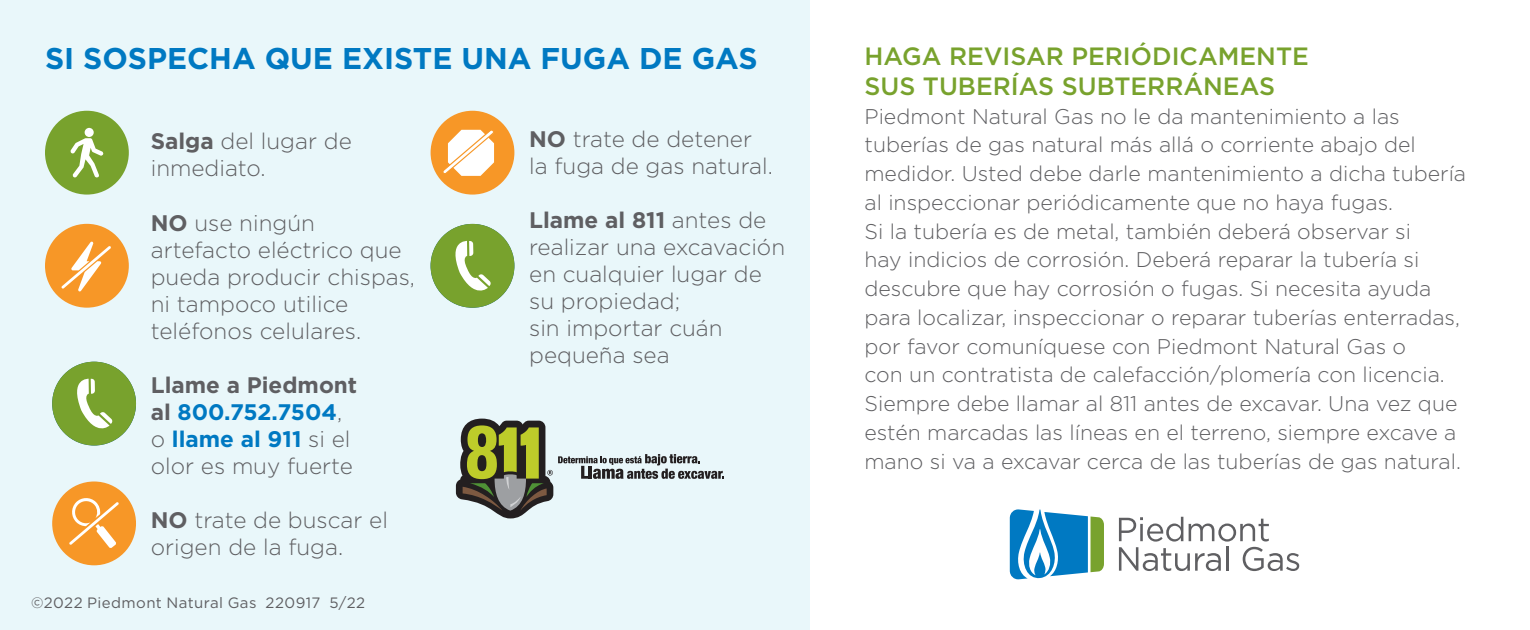
<style>
.page{position:relative;width:1530px;height:630px;background:#fff}
.page>*{position:absolute;margin:0;border:0;box-sizing:border-box;transform-origin:0 0}
.t1{font:700 30px "Gotham";color:#0079c2}
.t2{font:500 25px/30px "Gotham";color:#78a22d}
.t3{font:300 22.5px/27px "Gotham";color:#5f5f62}
.t4{font:700 22.5px/27px "Gotham";color:#0079c2}
.t5{font:300 21.25px/28.8px "Gotham";color:#5f5f62}
.red_subheads{font:15px "Gotham";letter-spacing:.025em;color:#5f5f62}
.s1{font-weight:700}
.s2{color:#5f5f62}
.s3{font-weight:300;color:#5f5f62}
</style>
<div class="page">
<div style="left:0;top:0;width:810px;height:630px;background:#e9f7fa"></div>
<svg style="left:1119px;top:517px;width:180px;height:54px"></svg>
<svg style="left:1010px;top:509px;width:94px;height:71px"></svg>
<div style="left:45px;top:224px;width:84px;height:84px;background:#f79727;border-radius:50%"></div>
<svg style="left:61px;top:241px;width:50px;height:51px"></svg>
<div style="left:52px;top:482px;width:84px;height:83px;background:#f79727;border-radius:50%"></div>
<svg style="left:69px;top:498px;width:50px;height:50px"></svg>
<div style="left:431px;top:111px;width:83px;height:84px;background:#f79727;border-radius:50%"></div>
<svg style="left:443px;top:129px;width:51px;height:47px"></svg>
<div style="left:45px;top:111px;width:84px;height:84px;background:#78a22d;border-radius:50%"></div>
<svg style="left:70px;top:138px;width:34px;height:39px"></svg>
<div style="left:85px;top:128px;width:9px;height:9px;background:#fff;border-radius:50%"></div>
<div style="left:52px;top:362px;width:84px;height:83px;background:#78a22d;border-radius:50%"></div>
<svg style="left:69px;top:378px;width:44px;height:60px"></svg>
<div style="left:431px;top:224px;width:83px;height:84px;background:#78a22d;border-radius:50%"></div>
<svg style="left:447px;top:240px;width:44px;height:60px"></svg>
<svg style="left:456px;top:419px;width:268px;height:99px"></svg>
<p class="t1" style="left:45px;top:38px;width:714px">SI SOSPECHA QUE EXISTE UNA FUGA DE GAS</p>
<p class="t2" style="left:864px;top:41px;width:446px">HAGA REVISAR PERIÓDICAMENTE<br>SUS TUBERÍAS SUBTERRÁNEAS</p>
<p class="t5" style="left:864px;top:101px;width:603px">Piedmont Natural Gas no le da mantenimiento a las tuberías de gas natural más allá o corriente abajo del medidor. Usted debe darle mantenimiento a dicha tubería al inspeccionar periódicamente que no haya fugas.<br>Si la tubería es de metal, también deberá observar si<br>hay indicios de corrosión. Deberá reparar la tubería si descubre que hay corrosión o fugas. Si necesita ayuda para localizar, inspeccionar o reparar tuberías enterradas, por favor comuníquese con Piedmont Natural Gas o<br>con un contratista de calefacción/plomería con licencia.<br>Siempre debe llamar al 811 antes de excavar. Una vez que estén marcadas las líneas en el terreno, siempre excave a mano si va a excavar cerca de las tuberías de gas natural.</p>
<p class="t3" style="left:529px;top:125px;width:245px"><span class="s1">NO</span> trate de detener la fuga de gas natural.</p>
<p class="t3" style="left:529px;top:206px;width:257px"><span class="s1">Llame al 811</span> antes de realizar una excavación en cualquier lugar de su propiedad;<br>sin importar cuán pequeña sea</p>
<p class="t3" style="left:151px;top:127px;width:203px"><span class="s1">Salga</span> del lugar de inmediato.</p>
<p class="t3" style="left:151px;top:209px;width:266px"><span class="s1">NO</span> use ningún artefacto eléctrico que pueda producir chispas, ni tampoco utilice teléfonos celulares.</p>
<p class="t4" style="left:151px;top:371px;width:208px"><span class="s2">Llame a Piedmont al</span> 800.752.7504<span class="s3">, o</span> llame al 911 <span class="s3">si el olor es muy fuerte</span></p>
<p class="t3" style="left:151px;top:506px;width:239px"><span class="s1">NO</span> trate de buscar el origen de la fuga.</p>
<p class="red_subheads" style="left:31px;top:593px;width:336px">©2022 Piedmont Natural Gas 220917 5/22</p>
</div>
